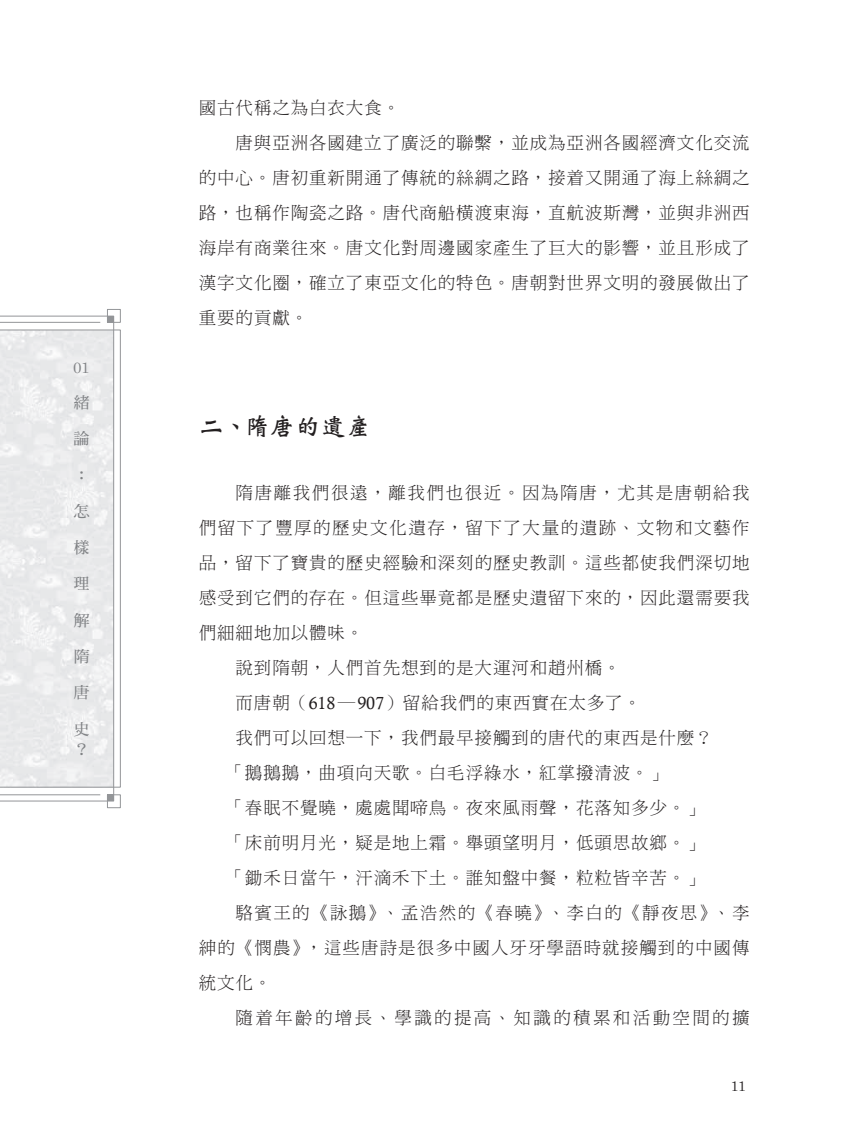
<style>
.page{position:relative;width:844px;height:1141px;background:#fff}
.page>*{position:absolute;margin:0;border:0;box-sizing:border-box;transform-origin:0 0}
.t1{font:24.5px "DF Wei Bei HK W7";letter-spacing:.035em;color:#231f20}
.t2{font:17.5px "DF Ming HK W3";letter-spacing:.05em;color:#231f20}
.t3{font:17.5px "DF Ming HK W3";letter-spacing:.09em;color:#231f20}
.t4{font:17.5px "DF Ming HK W3";letter-spacing:.08em;color:#231f20}
.t5{font:17.5px "DF Ming HK W3";letter-spacing:.135em;color:#231f20}
.t6{font:15.75px/20.5px "DF Ming HK W7";color:#808285}
.t7{font:15.22px "Century Schoolbook";color:#808285}
.t8{font:14px "Century Schoolbook";color:#231f20}
.s1{font-family:"Calisto"}
</style>
<div class="page">
<svg style="left:0;top:316px;width:114px;height:485px"></svg>
<div style="left:107px;top:309px;width:13px;height:14px;border:1px solid #939598"></div>
<div style="left:107px;top:795px;width:13px;height:13px;border:1px solid #939598"></div>
<svg style="left:0;top:330px;width:120px;height:457px"></svg>
<hr style="left:0;top:322px;width:100px;height:1px;background:#939598">
<hr style="left:0;top:794px;width:100px;height:1px;background:#939598">
<div style="left:107px;top:316px;width:7px;height:7px;background:#939598"></div>
<div style="left:107px;top:795px;width:7px;height:6px;background:#939598"></div>
<p class="t7" style="left:73px;top:358px;width:18px">01</p>
<p class="t6" style="left:74px;top:392px;width:17px">緒</p>
<p class="t6" style="left:74px;top:428px;width:17px">論</p>
<p class="t6" style="left:74px;top:464px;width:11px">：</p>
<p class="t6" style="left:74px;top:501px;width:17px">怎</p>
<p class="t6" style="left:74px;top:537px;width:17px">樣</p>
<p class="t6" style="left:74px;top:573px;width:17px">理</p>
<p class="t6" style="left:74px;top:610px;width:17px">解</p>
<p class="t6" style="left:74px;top:646px;width:17px">隋</p>
<p class="t6" style="left:74px;top:682px;width:17px">唐</p>
<p class="t6" style="left:74px;top:719px;width:17px">史？</p>
<p class="t2" style="left:199px;top:99px;width:203px">國古代稱之為白衣大食。</p>
<p class="t2" style="left:235px;top:134px;width:515px">唐與亞洲各國建立了廣泛的聯繫，並成為亞洲各國經濟文化交流</p>
<p class="t2" style="left:199px;top:169px;width:552px">的中心。唐初重新開通了傳統的絲綢之路，接着又開通了海上絲綢之</p>
<p class="t2" style="left:199px;top:204px;width:552px">路，也稱作陶瓷之路。唐代商船橫渡東海，直航波斯灣，並與非洲西</p>
<p class="t2" style="left:199px;top:239px;width:552px">海岸有商業往來。唐文化對周邊國家產生了巨大的影響，並且形成了</p>
<p class="t2" style="left:199px;top:274px;width:552px">漢字文化圈，確立了東亞文化的特色。唐朝對世界文明的發展做出了</p>
<p class="t2" style="left:199px;top:309px;width:111px">重要的貢獻。</p>
<h1 class="t1" style="left:199px;top:413px;width:174px">二、隋唐的遺產</h1>
<p class="t3" style="left:235px;top:484px;width:515px">隋唐離我們很遠，離我們也很近。因為隋唐，尤其是唐朝給我</p>
<p class="t3" style="left:199px;top:519px;width:552px">們留下了豐厚的歷史文化遺存，留下了大量的遺跡、文物和文藝作</p>
<p class="t2" style="left:199px;top:554px;width:552px">品，留下了寶貴的歷史經驗和深刻的歷史教訓。這些都使我們深切地</p>
<p class="t2" style="left:199px;top:589px;width:552px">感受到它們的存在。但這些畢竟都是歷史遺留下來的，因此還需要我</p>
<p class="t2" style="left:199px;top:624px;width:166px">們細細地加以體味。</p>
<p class="t2" style="left:235px;top:659px;width:386px">說到隋朝，人們首先想到的是大運河和趙州橋。</p>
<p class="t2" style="left:235px;top:694px;width:407px">而唐朝（<span class="s1">618</span>—<span class="s1">907</span>）留給我們的東西實在太多了。</p>
<p class="t2" style="left:235px;top:729px;width:478px">我們可以回想一下，我們最早接觸到的唐代的東西是什麼？</p>
<p class="t2" style="left:227px;top:764px;width:441px">「鵝鵝鵝，曲項向天歌。白毛浮綠水，紅掌撥清波。」</p>
<p class="t2" style="left:227px;top:799px;width:478px">「春眠不覺曉，處處聞啼鳥。夜來風雨聲，花落知多少。」</p>
<p class="t2" style="left:227px;top:834px;width:478px">「床前明月光，疑是地上霜。舉頭望明月，低頭思故鄉。」</p>
<p class="t2" style="left:227px;top:869px;width:478px">「鋤禾日當午，汗滴禾下土。誰知盤中餐，粒粒皆辛苦。」</p>
<p class="t4" style="left:235px;top:904px;width:515px">駱賓王的《詠鵝》、孟浩然的《春曉》、李白的《靜夜思》、李</p>
<p class="t2" style="left:199px;top:939px;width:552px">紳的《憫農》，這些唐詩是很多中國人牙牙學語時就接觸到的中國傳</p>
<p class="t2" style="left:199px;top:974px;width:74px">統文化。</p>
<p class="t5" style="left:235px;top:1009px;width:515px">隨着年齡的增長、學識的提高、知識的積累和活動空間的擴</p>
<p class="t8" style="left:730px;top:1077px;width:17px">11</p>
</div>
